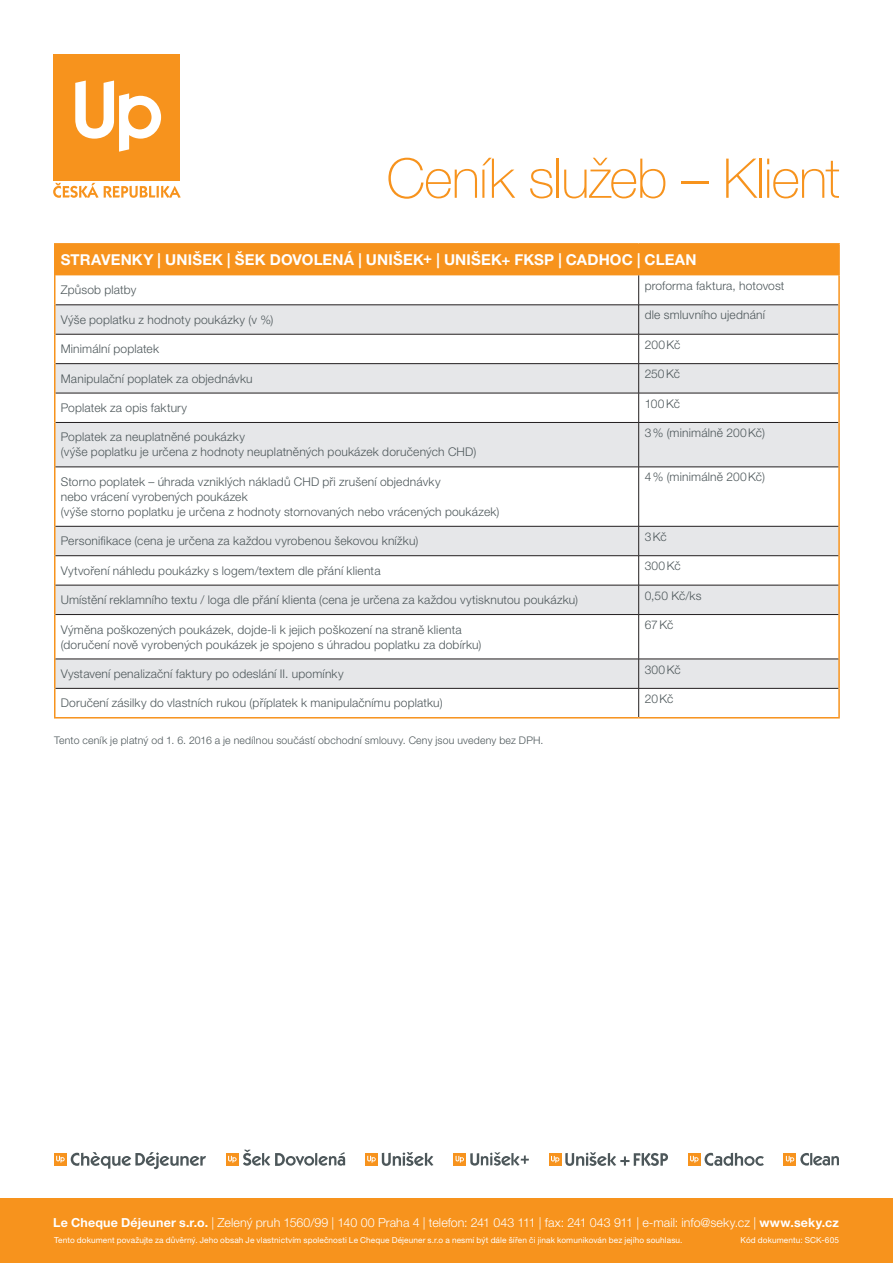
<style>
.page{position:relative;width:893px;height:1263px;background:#fff}
.page>*{position:absolute;margin:0;border:0;box-sizing:border-box;transform-origin:0 0}
.text_1{font:100 54.9px "Helvetica Neue LT Pro";letter-spacing:-.025em;color:#f7931d}
.nadpis{font:700 15px "Helvetica Neue LT Pro";letter-spacing:.015em;color:#fff}
.text_1-2{font:300 12.45px "Helvetica Neue LT Pro";letter-spacing:.005em;color:#fff}
.text_1-3{font:300 12px/15px "Helvetica Neue LT Pro";letter-spacing:.015em;color:#4d575a}
.text_1-4{font:300 10.5px "Helvetica Neue LT Pro";letter-spacing:.02em;color:#4d575a}
.text_1-5{font:8.25px "Helvetica Neue LT Pro";letter-spacing:.01em;color:#fff}
.s1{font-weight:700}
</style>
<div class="page">
<div style="left:55px;top:244px;width:784px;height:31px;background:#f7931d"></div>
<svg style="left:56px;top:275px;width:782px;height:442px"></svg>
<svg style="left:56px;top:306px;width:782px;height:382px;fill:#e6e7e9"></svg>
<hr style="left:638px;top:275px;width:1px;height:30px;background:#231f20">
<hr style="left:56px;top:305px;width:583px;height:1px;background:#231f20">
<hr style="left:639px;top:305px;width:199px;height:1px;background:#231f20">
<hr style="left:56px;top:334px;width:583px;height:1px;background:#231f20">
<hr style="left:639px;top:334px;width:199px;height:1px;background:#231f20">
<hr style="left:56px;top:363px;width:583px;height:1px;background:#231f20">
<hr style="left:639px;top:363px;width:199px;height:1px;background:#231f20">
<hr style="left:56px;top:393px;width:583px;height:1px;background:#231f20">
<hr style="left:639px;top:393px;width:199px;height:1px;background:#231f20">
<svg style="left:638px;top:305px;width:1px;height:117px"></svg>
<hr style="left:56px;top:422px;width:583px;height:1px;background:#231f20">
<hr style="left:639px;top:422px;width:199px;height:1px;background:#231f20">
<hr style="left:638px;top:423px;width:1px;height:44px;background:#231f20">
<hr style="left:638px;top:467px;width:1px;height:59px;background:#231f20">
<svg style="left:638px;top:527px;width:1px;height:87px"></svg>
<hr style="left:638px;top:615px;width:1px;height:44px;background:#231f20">
<svg style="left:638px;top:660px;width:1px;height:57px"></svg>
<hr style="left:54px;top:243px;width:585px;height:2px;background:#f7931d">
<hr style="left:54px;top:245px;width:2px;height:30px;background:#f7931d">
<hr style="left:639px;top:243px;width:201px;height:2px;background:#f7931d">
<hr style="left:838px;top:245px;width:2px;height:30px;background:#f7931d">
<hr style="left:54px;top:275px;width:2px;height:30px;background:#f7931d">
<hr style="left:838px;top:275px;width:2px;height:30px;background:#f7931d">
<hr style="left:54px;top:305px;width:2px;height:29px;background:#f7931d">
<hr style="left:838px;top:305px;width:2px;height:29px;background:#f7931d">
<hr style="left:54px;top:334px;width:2px;height:30px;background:#f7931d">
<hr style="left:838px;top:334px;width:2px;height:30px;background:#f7931d">
<hr style="left:54px;top:364px;width:2px;height:29px;background:#f7931d">
<hr style="left:838px;top:364px;width:2px;height:29px;background:#f7931d">
<hr style="left:54px;top:393px;width:2px;height:29px;background:#f7931d">
<hr style="left:838px;top:393px;width:2px;height:29px;background:#f7931d">
<hr style="left:54px;top:422px;width:2px;height:45px;background:#f7931d">
<hr style="left:838px;top:422px;width:2px;height:45px;background:#f7931d">
<hr style="left:54px;top:467px;width:2px;height:59px;background:#f7931d">
<hr style="left:838px;top:467px;width:2px;height:59px;background:#f7931d">
<hr style="left:54px;top:526px;width:2px;height:30px;background:#f7931d">
<hr style="left:838px;top:526px;width:2px;height:30px;background:#f7931d">
<hr style="left:54px;top:556px;width:2px;height:29px;background:#f7931d">
<hr style="left:838px;top:556px;width:2px;height:29px;background:#f7931d">
<hr style="left:54px;top:585px;width:2px;height:29px;background:#f7931d">
<hr style="left:838px;top:585px;width:2px;height:29px;background:#f7931d">
<hr style="left:54px;top:614px;width:2px;height:45px;background:#f7931d">
<hr style="left:838px;top:614px;width:2px;height:45px;background:#f7931d">
<hr style="left:54px;top:659px;width:2px;height:29px;background:#f7931d">
<hr style="left:838px;top:659px;width:2px;height:29px;background:#f7931d">
<hr style="left:54px;top:688px;width:2px;height:29px;background:#f7931d">
<hr style="left:838px;top:688px;width:2px;height:29px;background:#f7931d">
<hr style="left:54px;top:717px;width:585px;height:1px;background:#f7931d">
<hr style="left:639px;top:717px;width:201px;height:1px;background:#f7931d">
<hr style="left:56px;top:467px;width:583px;height:1px;background:#231f20">
<hr style="left:639px;top:467px;width:199px;height:1px;background:#231f20">
<hr style="left:56px;top:526px;width:583px;height:1px;background:#231f20">
<hr style="left:639px;top:526px;width:199px;height:1px;background:#231f20">
<hr style="left:56px;top:555px;width:583px;height:1px;background:#231f20">
<hr style="left:639px;top:555px;width:199px;height:1px;background:#231f20">
<hr style="left:56px;top:585px;width:583px;height:1px;background:#231f20">
<hr style="left:639px;top:585px;width:199px;height:1px;background:#231f20">
<hr style="left:56px;top:614px;width:583px;height:1px;background:#231f20">
<hr style="left:639px;top:614px;width:199px;height:1px;background:#231f20">
<hr style="left:56px;top:659px;width:583px;height:1px;background:#231f20">
<hr style="left:639px;top:659px;width:199px;height:1px;background:#231f20">
<hr style="left:56px;top:688px;width:583px;height:1px;background:#231f20">
<hr style="left:639px;top:688px;width:199px;height:1px;background:#231f20">
<div style="left:0;top:1199px;width:893px;height:64px;background:#f7931d"></div>
<div style="left:53px;top:54px;width:127px;height:126px;background:#f7931d"></div>
<svg style="left:75px;top:81px;width:86px;height:71px"></svg>
<svg style="left:53px;top:183px;width:128px;height:15px"></svg>
<div style="left:365px;top:1153px;width:13px;height:12px;background:#f7931d"></div>
<svg style="left:367px;top:1156px;width:9px;height:7px"></svg>
<svg style="left:382px;top:1152px;width:51px;height:14px"></svg>
<svg style="left:470px;top:1152px;width:59px;height:13px"></svg>
<div style="left:453px;top:1153px;width:13px;height:12px;background:#f7931d"></div>
<svg style="left:456px;top:1156px;width:8px;height:7px"></svg>
<div style="left:226px;top:1153px;width:12px;height:12px;background:#f7931d"></div>
<svg style="left:228px;top:1156px;width:9px;height:7px"></svg>
<svg style="left:243px;top:1149px;width:102px;height:17px"></svg>
<div style="left:688px;top:1153px;width:12px;height:12px;background:#f7931d"></div>
<svg style="left:690px;top:1156px;width:8px;height:7px"></svg>
<svg style="left:705px;top:1153px;width:59px;height:13px"></svg>
<div style="left:54px;top:1153px;width:13px;height:12px;background:#f7931d"></div>
<svg style="left:56px;top:1155px;width:9px;height:8px"></svg>
<svg style="left:71px;top:1152px;width:135px;height:17px"></svg>
<div style="left:549px;top:1153px;width:12px;height:12px;background:#f7931d"></div>
<svg style="left:551px;top:1156px;width:8px;height:7px"></svg>
<svg style="left:565px;top:1152px;width:103px;height:14px"></svg>
<svg style="left:784px;top:1153px;width:12px;height:12px"></svg>
<svg style="left:786px;top:1156px;width:8px;height:7px"></svg>
<svg style="left:800px;top:1153px;width:39px;height:12px"></svg>
<p class="text_1" style="left:386px;top:147px;width:455px">Ceník služeb – Klient</p>
<p class="nadpis" style="left:61px;top:250px;width:637px">STRAVENKY | UNIŠEK | ŠEK DOVOLENÁ | UNIŠEK+ | UNIŠEK+ FKSP | CADHOC | CLEAN</p>
<p class="text_1-3" style="left:61px;top:282px;width:77px">Způsob platby</p>
<p class="text_1-3" style="left:645px;top:278px;width:141px">proforma faktura, hotovost</p>
<p class="text_1-3" style="left:61px;top:312px;width:214px">Výše poplatku z hodnoty poukázky (v %)</p>
<p class="text_1-3" style="left:645px;top:307px;width:122px">dle smluvního ujednání</p>
<p class="text_1-3" style="left:61px;top:341px;width:100px">Minimální poplatek</p>
<p class="text_1-3" style="left:645px;top:337px;width:37px">200Kč</p>
<p class="text_1-3" style="left:61px;top:371px;width:193px">Manipulační poplatek za objednávku</p>
<p class="text_1-3" style="left:645px;top:366px;width:37px">250Kč</p>
<p class="text_1-3" style="left:61px;top:400px;width:128px">Poplatek za opis faktury</p>
<p class="text_1-3" style="left:645px;top:396px;width:37px">100Kč</p>
<p class="text_1-3" style="left:61px;top:429px;width:417px">Poplatek za neuplatněné poukázky<br>(výše poplatku je určena z hodnoty neuplatněných poukázek doručených CHD)</p>
<p class="text_1-3" style="left:645px;top:425px;width:122px">3% (minimálně 200Kč)</p>
<p class="text_1-3" style="left:61px;top:474px;width:440px">Storno poplatek – úhrada vzniklých nákladů CHD při zrušení objednávky<br>nebo vrácení vyrobených poukázek<br>(výše storno poplatku je určena z hodnoty stornovaných nebo vrácených poukázek)</p>
<p class="text_1-3" style="left:645px;top:469px;width:122px">4% (minimálně 200Kč)</p>
<p class="text_1-3" style="left:61px;top:533px;width:359px">Personifikace (cena je určena za každou vyrobenou šekovou knížku)</p>
<p class="text_1-3" style="left:645px;top:529px;width:24px">3Kč</p>
<p class="text_1-3" style="left:61px;top:563px;width:321px">Vytvoření náhledu poukázky s logem/textem dle přání klienta</p>
<p class="text_1-3" style="left:645px;top:558px;width:37px">300Kč</p>
<p class="text_1-3" style="left:61px;top:592px;width:519px">Umístění reklamního textu / loga dle přání klienta (cena je určena za každou vytisknutou poukázku)</p>
<p class="text_1-3" style="left:645px;top:588px;width:58px">0,50 Kč/ks</p>
<p class="text_1-3" style="left:61px;top:621px;width:422px">Výměna poškozených poukázek, dojde-li k jejich poškození na straně klienta (doručení nově vyrobených poukázek je spojeno s úhradou poplatku za dobírku)</p>
<p class="text_1-3" style="left:645px;top:617px;width:30px">67Kč</p>
<p class="text_1-3" style="left:61px;top:666px;width:284px">Vystavení penalizační faktury po odeslání II. upomínky</p>
<p class="text_1-3" style="left:645px;top:661px;width:37px">300Kč</p>
<p class="text_1-3" style="left:61px;top:695px;width:383px">Doručení zásilky do vlastních rukou (příplatek k manipulačnímu poplatku)</p>
<p class="text_1-3" style="left:645px;top:691px;width:30px">20Kč</p>
<p class="text_1-4" style="left:54px;top:733px;width:491px">Tento ceník je platný od 1. 6. 2016 a je nedílnou součástí obchodní smlouvy. Ceny jsou uvedeny bez DPH.</p>
<p class="text_1-2" style="left:53px;top:1215px;width:787px"><span class="s1">Le Cheque Déjeuner s.r.o.</span> | Zelený pruh 1560/99 | 140 00 Praha 4 | telefon: 241 043 111 | fax: 241 043 911 | e-mail: info@seky.cz | <span class="s1">www.seky.cz</span></p>
<p class="text_1-5" style="left:54px;top:1235px;width:630px">Tento dokument považujte za důvěrný. Jeho obsah Je vlastnictvím společnosti Le Cheque Déjeuner s.r.o a nesmí být dále šířen či jinak komunikován bez jejího souhlasu.</p>
<p class="text_1-5" style="left:741px;top:1235px;width:100px">Kód dokumentu: SCK-605</p>
</div>
